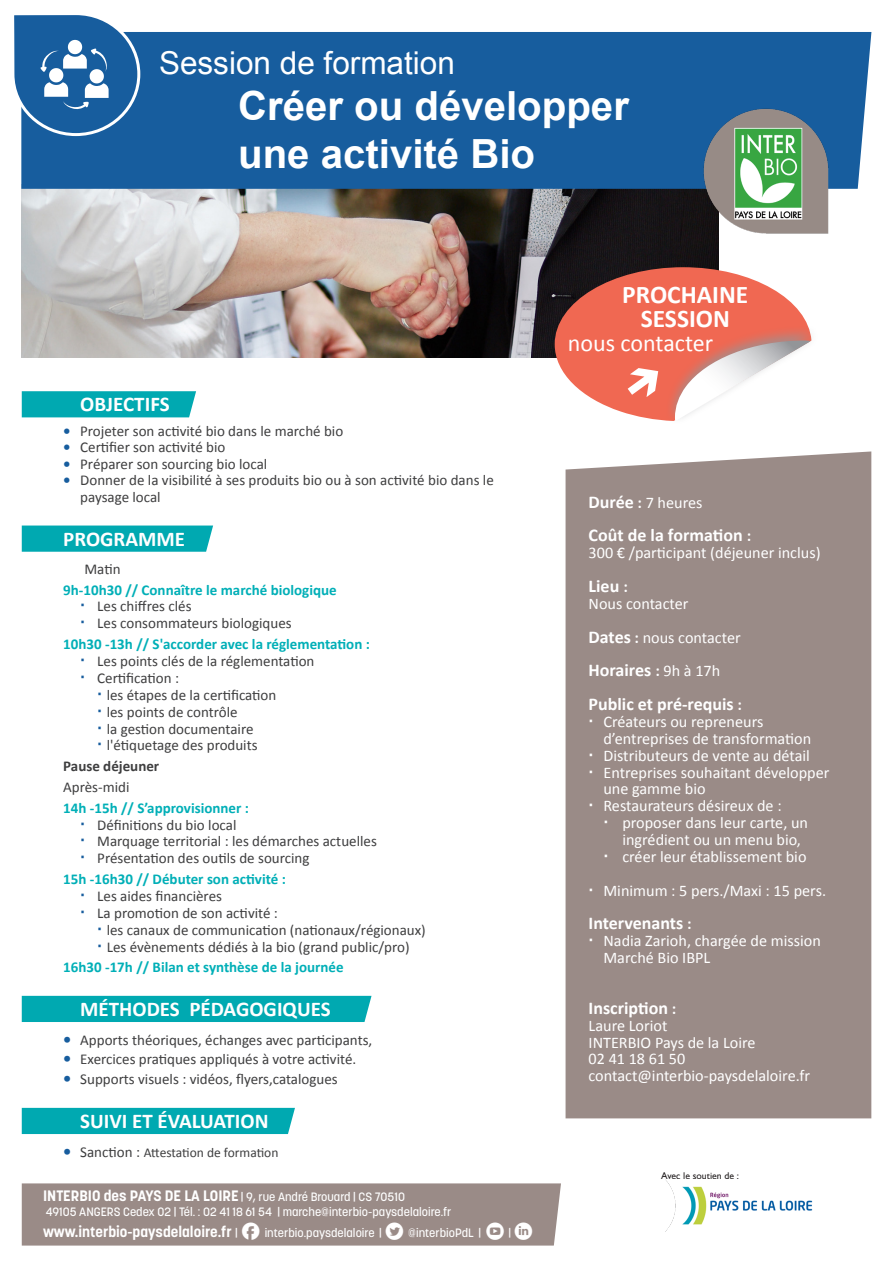
<style>
.page{position:relative;width:893px;height:1263px;background:#fff}
.page>*{position:absolute;margin:0;border:0;box-sizing:border-box;transform-origin:0 0}
.t1{font:700 40.2px "Arial";color:#fff}
.t2{font:31.5px "Arial";color:#fff}
.t3{font:700 25.5px "Calibri";color:#fff}
.t4{font:24px "Calibri";color:#fff}
.t5{font:700 21px "Calibri";color:#fff}
.t6{font:700 18px "Calibri";color:#fff}
.t7{font:16.2px/16.8px "Calibri";color:#fff}
.t8{font:15px "Calibri";color:#3e3e3f}
.t9{font:700 15px "Calibri";color:#00afb7}
.t10{font:700 15px "Calibri";color:#3e3e3f}
.t11{font:13.5px "Calibri";color:#3e3e3f}
.t12{font:500 12px "Korolev";color:#fff}
.t13{font:9.75px "Gill Sans";color:#231f20}
.s1{font-weight:700;color:#175d9e}
.s2{font-weight:700;font-size:16.5px;color:#175d9e}
.s3{font-size:15px}
.s4{font-weight:700;font-size:15px}
.s5{font-family:"typeecon";font-weight:400;font-size:18px}
.s6{font-weight:700;font-size:18px}
.s7{font-weight:700}
.s8{font-size:16.2px}
.s9{font-weight:400;font-size:16.2px}
</style>
<div class="page">
<img style="left:22px;top:189px;width:696px;height:168px">
<div style="left:566px;top:451px;width:305px;height:667px;background:#9a8b87"></div>
<img style="left:666px;top:1180px;width:147px;height:51px">
<div style="left:21px;top:32px;width:850px;height:157px;background:#175d9e"></div>
<div style="left:22px;top:1108px;width:273px;height:26px;background:#00a9b1"></div>
<div style="left:22px;top:996px;width:350px;height:26px;background:#00a9b1"></div>
<svg style="left:22px;top:525px;width:191px;height:27px;background:#0cadb4"></svg>
<div style="left:22px;top:391px;width:174px;height:26px;background:#00a9b1"></div>
<div style="left:22px;top:1183px;width:539px;height:62px;background:#9a8b87"></div>
<svg style="left:14px;top:15px;width:128px;height:123px"></svg>
<img style="left:703px;top:109px;width:125px;height:125px">
<svg style="left:589px;top:855px;width:18px;height:8px"></svg>
<svg style="left:555px;top:267px;width:256px;height:154px"></svg>
<p class="t2" style="left:159px;top:42px;width:297px">Session de formation</p>
<p class="t1" style="left:238px;top:79px;width:392px">Créer ou développer</p>
<p class="t1" style="left:238px;top:127px;width:299px">une activité Bio</p>
<p class="t5" style="left:80px;top:390px;width:91px">OBJECTIFS</p>
<p class="t8" style="left:63px;top:421px;width:282px"><span class="s1">•</span> Projeter son activité bio dans le marché bio</p>
<p class="t8" style="left:63px;top:438px;width:164px"><span class="s1">•</span> Certifier son activité bio</p>
<p class="t8" style="left:63px;top:454px;width:206px"><span class="s1">•</span> Préparer son sourcing bio local</p>
<p class="t8" style="left:63px;top:471px;width:432px"><span class="s1">•</span> Donner de la visibilité à ses produits bio ou à son activité bio dans le</p>
<p class="t8" style="left:80px;top:487px;width:82px">paysage local</p>
<p class="t5" style="left:63px;top:525px;width:123px">PROGRAMME</p>
<p class="t8" style="left:84px;top:559px;width:38px">Matin</p>
<p class="t9" style="left:63px;top:580px;width:275px">9h-10h30 // Connaître le marché biologique</p>
<p class="t8" style="left:97px;top:597px;width:96px">Les chiffres clés</p>
<p class="t8" style="left:97px;top:614px;width:196px">Les consommateurs biologiques</p>
<p class="t9" style="left:63px;top:634px;width:308px">10h30 -13h // S'accorder avec la réglementation :</p>
<p class="t8" style="left:97px;top:651px;width:219px">Les points clés de la réglementation</p>
<p class="t8" style="left:97px;top:668px;width:83px">Certification :</p>
<p class="t8" style="left:107px;top:685px;width:171px">les étapes de la certification</p>
<p class="t8" style="left:107px;top:702px;width:132px">les points de contrôle</p>
<p class="t8" style="left:107px;top:719px;width:148px">la gestion documentaire</p>
<p class="t8" style="left:107px;top:736px;width:152px">l'étiquetage des produits</p>
<p class="t10" style="left:63px;top:756px;width:98px">Pause déjeuner</p>
<p class="t8" style="left:63px;top:777px;width:68px">Après-midi</p>
<p class="t9" style="left:63px;top:798px;width:187px">14h -15h // S’approvisionner :</p>
<p class="t8" style="left:97px;top:815px;width:141px">Définitions du bio local</p>
<p class="t8" style="left:97px;top:832px;width:281px">Marquage territorial : les démarches actuelles</p>
<p class="t8" style="left:97px;top:849px;width:214px">Présentation des outils de sourcing</p>
<p class="t9" style="left:63px;top:869px;width:224px">15h -16h30 // Débuter son activité :</p>
<p class="t8" style="left:97px;top:886px;width:126px">Les aides financières</p>
<p class="t8" style="left:97px;top:903px;width:182px">La promotion de son activité :</p>
<p class="t8" style="left:107px;top:920px;width:321px">les canaux de communication (nationaux/régionaux)</p>
<p class="t8" style="left:107px;top:937px;width:304px">Les évènements dédiés à la bio (grand public/pro)</p>
<p class="t9" style="left:63px;top:958px;width:282px">16h30 -17h // Bilan et synthèse de la journée</p>
<p class="t5" style="left:80px;top:996px;width:252px">MÉTHODES PÉDAGOGIQUES</p>
<p class="t8" style="left:63px;top:1030px;width:311px"><span class="s2">•</span> Apports théoriques, échanges avec participants,</p>
<p class="t8" style="left:63px;top:1050px;width:295px"><span class="s2">•</span> Exercices pratiques appliqués à votre activité.</p>
<p class="t8" style="left:63px;top:1070px;width:276px"><span class="s2">•</span> Supports visuels : vidéos, flyers,catalogues</p>
<p class="t5" style="left:80px;top:1108px;width:190px">SUIVI ET ÉVALUATION</p>
<p class="t11" style="left:63px;top:1143px;width:217px"><span class="s2">•</span> <span class="s3">Sanction :</span> Attestation de formation</p>
<p class="t12" style="left:43px;top:1189px;width:363px"><span class="s4">INTERBIO des PAYS DE LA LOIRE</span> | 9, rue André Brouard | CS 70510</p>
<p class="t12" style="left:46px;top:1204px;width:407px">49105 ANGERS Cedex 02 | Tél. : 02 41 18 61 54 | marche@interbio-paysdelaloire.fr</p>
<p class="t12" style="left:43px;top:1225px;width:492px"><span class="s4">www.interbio-paysdelaloire.fr</span> | <span class="s5">F</span> interbio.paysdelaloire | <span class="s5">T</span> @interbioPdL | <span class="s5">Y</span> | <span class="s5">L</span></p>
<p class="t3" style="left:622px;top:278px;width:128px">PROCHAINE</p>
<p class="t3" style="left:641px;top:302px;width:91px">SESSION</p>
<p class="t4" style="left:568px;top:328px;width:147px">nous contacter</p>
<p class="t7" style="left:589px;top:494px;width:115px"><span class="s6">Durée</span> <span class="s7">:</span> 7 heures</p>
<p class="t6" style="left:589px;top:524px;width:164px">Coût de la formation <span class="s8">:</span></p>
<p class="t7" style="left:589px;top:544px;width:234px">300 € /participant (déjeuner inclus)</p>
<p class="t6" style="left:589px;top:574px;width:41px">Lieu <span class="s8">:</span></p>
<p class="t7" style="left:589px;top:595px;width:101px">Nous contacter</p>
<p class="t7" style="left:589px;top:629px;width:154px"><span class="s6">Dates</span> <span class="s7">:</span> nous contacter</p>
<p class="t6" style="left:589px;top:659px;width:133px">Horaires <span class="s8">:</span> <span class="s9">9h à 17h</span></p>
<p class="t6" style="left:589px;top:692px;width:155px">Public et pré-requis <span class="s8">:</span></p>
<p class="t7" style="left:603px;top:713px;width:209px">Créateurs ou repreneurs d’entreprises de transformation</p>
<p class="t7" style="left:603px;top:747px;width:208px">Distributeurs de vente au détail</p>
<p class="t7" style="left:603px;top:764px;width:227px">Entreprises souhaitant développer une gamme bio</p>
<p class="t7" style="left:603px;top:797px;width:180px">Restaurateurs désireux de :</p>
<p class="t7" style="left:622px;top:814px;width:187px">proposer dans leur carte, un ingrédient ou un menu bio,</p>
<p class="t7" style="left:622px;top:848px;width:186px">créer leur établissement bio</p>
<p class="t7" style="left:603px;top:882px;width:224px">Minimum : 5 pers./Maxi : 15 pers.</p>
<p class="t6" style="left:589px;top:912px;width:104px">Intervenants <span class="s8">:</span></p>
<p class="t7" style="left:603px;top:932px;width:219px">Nadia Zarioh, chargée de mission<br>Marché Bio IBPL</p>
<p class="t6" style="left:589px;top:996px;width:89px">Inscription <span class="s8">:</span></p>
<p class="t7" style="left:589px;top:1017px;width:80px">Laure Loriot</p>
<p class="t7" style="left:589px;top:1034px;width:169px">INTERBIO Pays de la Loire</p>
<p class="t7" style="left:589px;top:1051px;width:98px">02 41 18 61 50</p>
<p class="t7" style="left:589px;top:1067px;width:223px">contact@interbio-paysdelaloire.fr</p>
<p class="t13" style="left:661px;top:1169px;width:79px">Avec le soutien de :</p>
</div>
